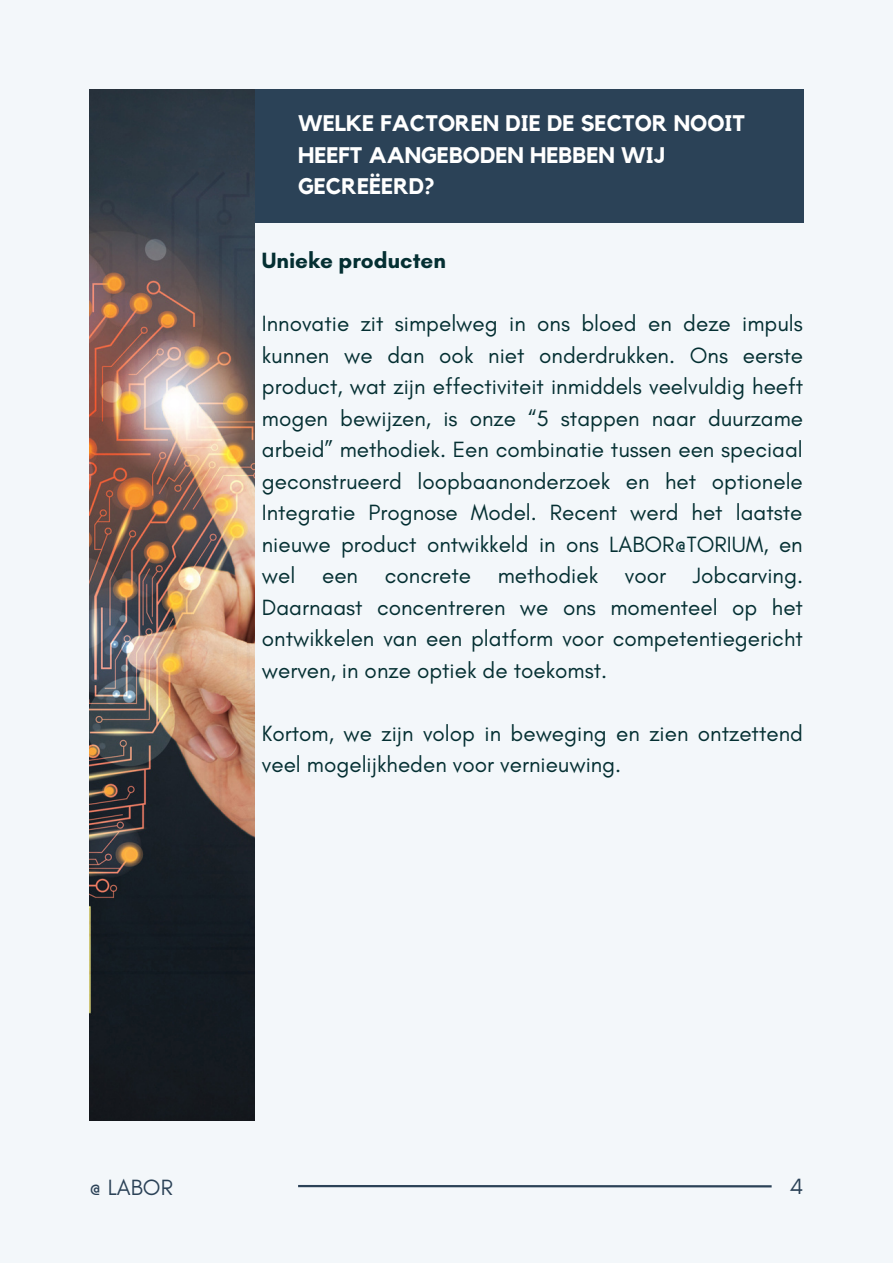
<style>
.page{position:relative;width:893px;height:1264px;background:#fff}
.page>*{position:absolute;margin:0;border:0;box-sizing:border-box;transform-origin:0 0}
.t1{font:22.5px/31.5px "Glacial Indifference";color:#042f32;text-align:justify}
.t2{font:700 22.5px/31.5px "Kollektif";color:#fff}
.t3{font:700 22.5px "Glacial Indifference";color:#042f32}
.t4{font:22.5px "Glacial Indifference";color:#2b4257}
</style>
<div class="page">
<div style="left:0;top:0;width:892px;height:1262px;background:#f3f7fa"></div>
<hr style="left:298px;top:1184px;width:473px;height:3px;background:#2b4257">
<div style="left:89px;top:89px;width:714px;height:134px;background:#2b4257"></div>
<img style="left:89px;top:89px;width:165px;height:1031px">
<p class="t2" style="left:298px;top:109px;width:448px">WELKE FACTOREN DIE DE SECTOR NOOIT<br>HEEFT AANGEBODEN HEBBEN WIJ<br>GECREËERD?</p>
<p class="t3" style="left:262px;top:247px;width:185px">Unieke producten</p>
<p class="t1" style="left:262px;top:308px;width:543px">Innovatie zit simpelweg in ons bloed en deze impuls kunnen we dan ook niet onderdrukken. Ons eerste product, wat zijn effectiviteit inmiddels veelvuldig heeft mogen bewijzen, is onze “5 stappen naar duurzame arbeid” methodiek. Een combinatie tussen een speciaal geconstrueerd loopbaanonderzoek en het optionele Integratie Prognose Model. Recent werd het laatste nieuwe product ontwikkeld in ons LABOR@TORIUM, en wel een concrete methodiek voor Jobcarving.<br>Daarnaast concentreren we ons momenteel op het ontwikkelen van een platform voor competentiegericht werven, in onze optiek de toekomst.</p>
<p class="t1" style="left:262px;top:717px;width:542px">Kortom, we zijn volop in beweging en zien ontzettend veel mogelijkheden voor vernieuwing.</p>
<p class="t4" style="left:89px;top:1173px;width:85px">@ LABOR</p>
<p class="t4" style="left:789px;top:1172px;width:15px">4</p>
</div>
